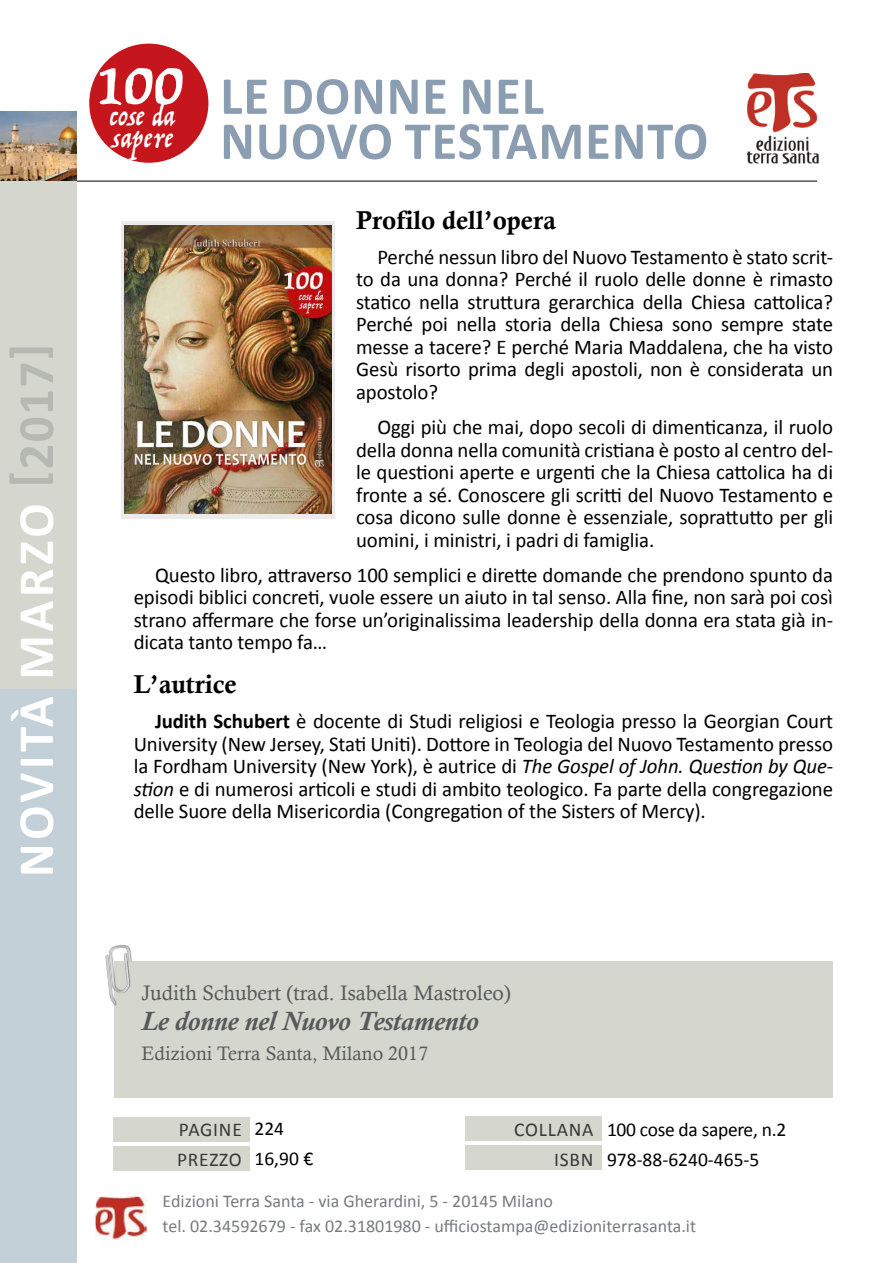
<style>
.page{position:relative;width:893px;height:1263px;background:#fff}
.page>*{position:absolute;margin:0;border:0;box-sizing:border-box;transform-origin:0 0}
.t1{font:61.5px "Trattatello";color:#fff}
.t2{font:700 54px/45px "Calibri";letter-spacing:.02em;color:#8a9db1}
.t3{font:700 51px "Calibri";letter-spacing:.07em;color:#fff}
.t4{font:700 51px "Calibri";color:#b6b9b2}
.t5{font:28.5px/22.5px "Trattatello";letter-spacing:.04em;color:#fff}
.t6{font:italic 700 27px "Calisto";letter-spacing:-.01em;color:#58595b}
.t7{font:25.8px "Calis MT Bol";color:#000}
.t8{font:21px/22.5px "Calibri";letter-spacing:-.005em;color:#000;text-align:right}
.t9{font:21px "Calisto";color:#58595b}
.t10{font:19.5px/30px "Calibri";color:#000}
.t11{font:19.5px "Calisto";color:#58595b}
.t12{font:19.5px/29.5px "Calibri";letter-spacing:.04em;color:#383839}
.t13{font:18px/25.2px "Calibri";color:#797a7d}
.s1{font-weight:700}
.s2{font-style:italic}
</style>
<div class="page">
<img style="left:95px;top:1196px;width:52px;height:44px">
<img style="left:748px;top:73px;width:71px;height:90px">
<img style="left:0;top:111px;width:77px;height:52px">
<div style="left:0;top:689px;width:77px;height:574px;background:#c4d0d7"></div>
<hr style="left:77px;top:181px;width:740px;height:1px;background:#000">
<div style="left:0;top:163px;width:77px;height:526px;background:#d5d7ce"></div>
<div style="left:114px;top:961px;width:719px;height:136px;background:#d5d7ce"></div>
<div style="left:105px;top:945px;width:27px;height:62px;background:#000;opacity:.43"></div>
<img style="left:105px;top:945px;width:26px;height:60px">
<div style="left:465px;top:1145px;width:137px;height:25px;background:#d5d7ce"></div>
<div style="left:465px;top:1116px;width:137px;height:25px;background:#d5d7ce"></div>
<div style="left:114px;top:1146px;width:136px;height:25px;background:#d5d7ce"></div>
<div style="left:114px;top:1117px;width:136px;height:25px;background:#d5d7ce"></div>
<svg style="left:121px;top:221px;width:214px;height:298px;background:#dcd6d4"></svg>
<img style="left:124px;top:226px;width:207px;height:288px">
<div style="left:89px;top:44px;width:119px;height:119px;background:#c4161c;border-radius:50%"></div>
<h3 class="t4" style="left:-3px;top:360px;width:18px;rotate:-90deg">[</h3>
<h3 class="t4" style="left:3px;top:470px;width:110px;rotate:-90deg">2017</h3>
<h3 class="t4" style="left:-3px;top:488px;width:18px;rotate:-90deg">]</h3>
<h3 class="t3" style="left:3px;top:877px;width:375px;rotate:-90deg">NOVITÀ MARZO</h3>
<h1 class="t1" style="left:96px;top:46px;width:89px">100</h1>
<h3 class="t5" style="left:109px;top:104px;width:66px">cose da sapere</h3>
<h2 class="t2" style="left:220px;top:73px;width:489px">LE DONNE NEL<br>NUOVO TESTAMENTO</h2>
<p class="t7" style="left:356px;top:205px;width:201px">Profilo dell’opera</p>
<p class="t8" style="left:356px;top:268px;width:478px">to da una donna? Perché il ruolo delle donne è rimasto</p>
<p class="t8" style="left:356px;top:234px;width:479px;line-height:45px">Perché nessun libro del Nuovo Testamento è stato scrit&shy;statico nella struttura gerarchica della Chiesa cattolica?</p>
<p class="t8" style="left:356px;top:313px;width:479px;text-align:justify">Perché poi nella storia della Chiesa sono sempre state messe a tacere? E perché Maria Maddalena, che ha visto Gesù risorto prima degli apostoli, non è considerata un apostolo?</p>
<p class="t8" style="left:356px;top:405px;width:478px;line-height:45px">Oggi più che mai, dopo secoli di dimenticanza il, ruolo<br>le questioni aperte e urgenti che la Chiesa cattolica ha di</p>
<p class="t8" style="left:356px;top:427px;width:479px;line-height:45px;text-align:left">della donna nella comunità cristiana è posto al centro del&shy;fronte a sé. Conoscere gli scritti del Nuovo Testamento e</p>
<p class="t8" style="left:356px;top:506px;width:478px;text-align:left">cosa dicono sulle donne è essenziale, soprattutto per gli uomini i, ministri i, padri di famiglia.</p>
<p class="t8" style="left:134px;top:564px;width:701px">Questo libro, attraverso 100 semplici e dirette domande che prendono spunto da episodi biblici concreti, vuole essere un aiuto in tal senso. Alla fine, non sarà poi così</p>
<p class="t8" style="left:134px;top:631px;width:195px">dicata tanto tempo fa...</p>
<p class="t8" style="left:134px;top:609px;width:701px">strano affermare che forse un’originalissima leadership della donna era stata già in-</p>
<p class="t7" style="left:134px;top:669px;width:104px">L’autrice</p>
<p class="t8" style="left:134px;top:710px;width:701px"><span class="s1">Judith Schubert</span> è docente di Studi religiosi e Teologia presso la Georgian Court<br>University (New Jersey, Stati Uniti .) Dottore in Teologia del Nuovo Testamento presso</p>
<p class="t8" style="left:134px;top:778px;width:701px"><span class="s2">stion</span> e di numerosi articoli e studi di ambito teologico. Fa parte della congregazione</p>
<p class="t8" style="left:134px;top:744px;width:701px;line-height:45px;text-align:left">la Fordham University (New York è,) autrice di <span class="s2">The Gospel of John. Question by Que&shy;</span>delle Suore della Misericordia (Congregation of the Sisters of Mercy .(</p>
<p class="t9" style="left:142px;top:981px;width:371px">Judith Schubert (trad. Isabella Mastroleo(</p>
<p class="t6" style="left:142px;top:1005px;width:338px">Le donne nel Nuovo Testamento</p>
<p class="t11" style="left:142px;top:1042px;width:288px">Edizioni Terra Santa, Milano 2017</p>
<p class="t12" style="left:177px;top:1115px;width:66px">PAGINE<br>PREZZO</p>
<p class="t10" style="left:254px;top:1114px;width:60px">224<br>16,90 €</p>
<p class="t10" style="left:607px;top:1115px;width:181px">100 cose da sapere n, .2<br>978-88-6240-465-5</p>
<p class="t12" style="left:514px;top:1115px;width:81px;text-align:right">COLLANA<br>ISBN</p>
<p class="t13" style="left:163px;top:1188px;width:535px">Edizioni Terra Santa - via Gherardini -5, 20145 Milano<br>tel. 02.34592679 - fax 02.31801980 - ufficiostampa@edizioniterrasanta i t.</p>
</div>
